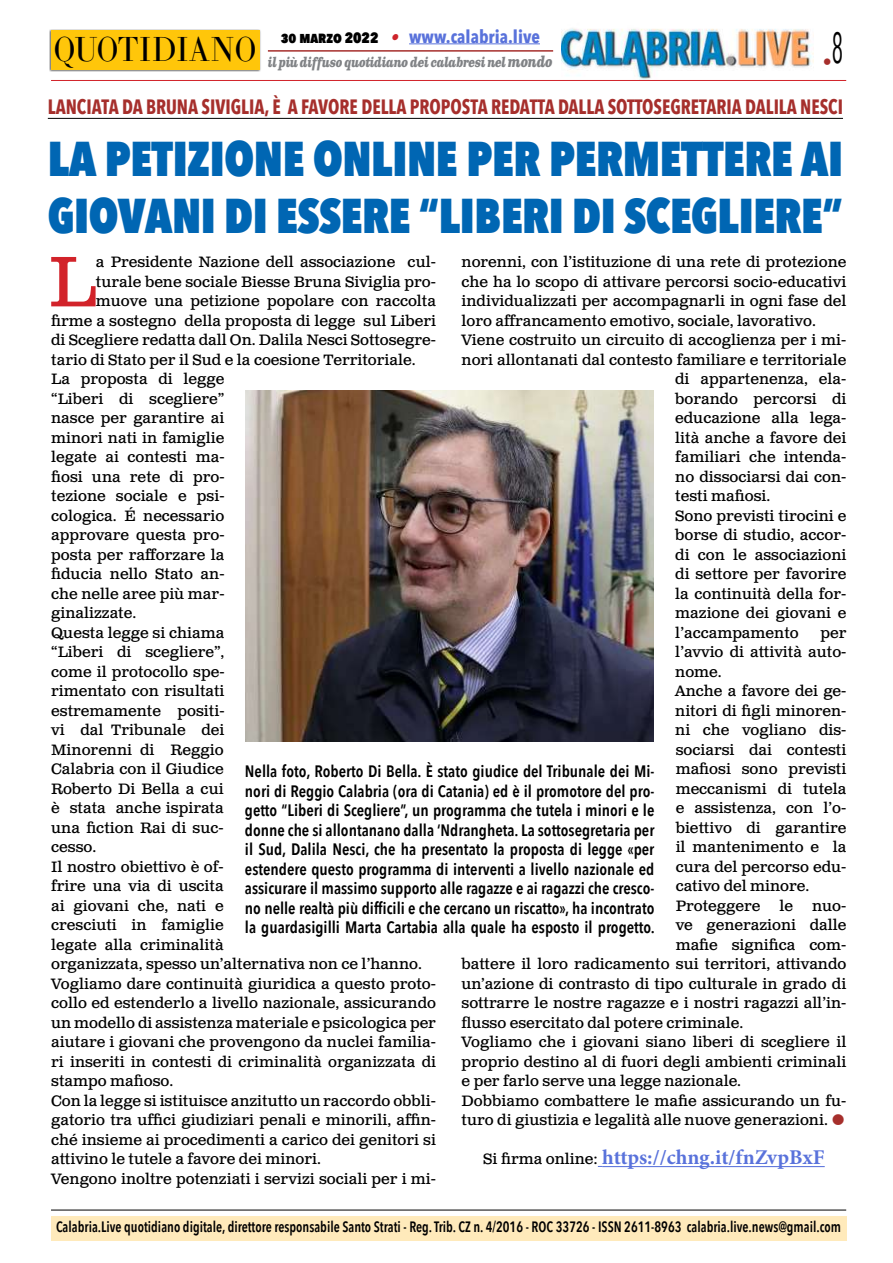
<style>
.page{position:relative;width:893px;height:1263px;background:#fff}
.page>*{position:absolute;margin:0;border:0;box-sizing:border-box;transform-origin:0 0}
.t1{font:71.25px "Clarendon Text Pro";color:#d2232a}
.t2{font:800 48.75px/57px "Avenir Next Condensed";letter-spacing:-.01em;color:#0066b3;scale:.95 1}
.t3{font:34.2px "LTC Bodoni 175 Pro";color:#000;scale:.88 1}
.t4{font:700 21px "Minion Pro";color:#5972db}
.t5{font:700 20.7px "Avenir Next Condensed";color:#a62f2c;scale:.9 1}
.t6{font:700 18px "Avenir Next Condensed";color:#5972db}
.t7{font:18px "Avenir Next Condensed";color:#a62f2c}
.t8{font:600 16.5px/19.5px "Avenir Next Condensed";color:#000;text-align:justify}
.t9{font:15px/19.5px "Clarendon Text Pro";color:#000}
.t10{font:600 15px "Avenir Next Condensed";color:#000;scale:.9 1}
.t11{font:italic 700 13.5px "Clarendon Text Pro";letter-spacing:-.05em;color:#808285;scale:.79 1}
.s1{font-weight:800;font-size:15px;color:#000}
.s2{font-family:"Clarendon Text Pro";font-style:italic;font-size:16.5px;color:#ce242b}
.s3{font-size:15px}
.s4{font-family:"Clarendon Text Pro";font-weight:400;font-size:15px;color:#000}
</style>
<div class="page">
<img style="left:561px;top:28px;width:252px;height:52px">
<hr style="left:51px;top:80px;width:795px;height:1px;background:#d2232a">
<div style="left:49px;top:29px;width:212px;height:43px;background:#000;opacity:.75"></div>
<div style="left:51px;top:31px;width:208px;height:39px;background:#ffc60a"></div>
<hr style="left:409px;top:43px;width:131px;height:1px;background:#5972db">
<hr style="left:268px;top:50px;width:285px;height:2px;background:#a62f2c">
<hr style="left:48px;top:118px;width:795px;height:1px;background:#000">
<hr style="left:602px;top:1166px;width:223px;height:1px;background:#5972db">
<img style="left:246px;top:390px;width:408px;height:351px">
<div style="left:51px;top:1216px;width:795px;height:25px;background:#ffeabb"></div>
<hr style="left:51px;top:1210px;width:795px;height:1px;background:#000">
<p class="t6" style="left:281px;top:25px;width:261px"><span class="s1">30 marzo 2022</span> <span class="s2">•</span> www.calabria.live</p>
<p class="t11" style="left:268px;top:53px;width:362px">il più diffuso quotidiano dei calabresi nel <span class="s3">mondo</span></p>
<p class="t7" style="left:823px;top:46px;width:22px">•<sup>8</sup></p>
<h3 class="t5" style="left:48px;top:94px;width:885px">LANCIATA DA BRUNA SIVIGLIA, È A FAVORE DELLA PROPOSTA REDATTA DALLA SOTTOSEGRETARIA DALILA NESCI</h3>
<h3 class="t3" style="left:54px;top:27px;width:232px">QUOTIDIANO</h3>
<h2 class="t2" style="left:48px;top:130px;width:839px">LA PETIZIONE ONLINE PER PERMETTERE AI<br>GIOVANI DI ESSERE “LIBERI DI SCEGLIERE”</h2>
<h1 class="t1" style="left:48px;top:239px;width:49px">L</h1>
<p class="t9" style="left:96px;top:253px;width:342px">a Presidente Nazione dell associazione cul-</p>
<p class="t9" style="left:462px;top:253px;width:386px">norenni, con l’istituzione di una rete di protezione</p>
<p class="t9" style="left:462px;top:273px;width:386px">che ha lo scopo di attivare percorsi socio-educativi</p>
<p class="t9" style="left:462px;top:292px;width:386px">individualizzati per accompagnarli in ogni fase del</p>
<p class="t9" style="left:462px;top:312px;width:356px">loro affrancamento emotivo, sociale, lavorativo.</p>
<p class="t9" style="left:462px;top:331px;width:386px">Viene costruito un circuito di accoglienza per i mi-</p>
<p class="t9" style="left:462px;top:351px;width:386px">nori allontanati dal contesto familiare e territoriale</p>
<p class="t9" style="left:675px;top:370px;width:173px">di appartenenza, ela-</p>
<p class="t9" style="left:675px;top:390px;width:173px">borando percorsi di</p>
<p class="t9" style="left:675px;top:409px;width:173px">educazione alla lega-</p>
<p class="t9" style="left:675px;top:429px;width:173px">lità anche a favore dei</p>
<p class="t9" style="left:675px;top:448px;width:173px">familiari che intenda-</p>
<p class="t9" style="left:675px;top:468px;width:173px">no dissociarsi dai con-</p>
<p class="t9" style="left:675px;top:487px;width:97px">testi mafiosi.</p>
<p class="t9" style="left:675px;top:507px;width:173px">Sono previsti tirocini e</p>
<p class="t9" style="left:675px;top:526px;width:173px">borse di studio, accor-</p>
<p class="t9" style="left:675px;top:546px;width:173px">di con le associazioni</p>
<p class="t9" style="left:675px;top:565px;width:173px">di settore per favorire</p>
<p class="t9" style="left:675px;top:585px;width:173px">la continuità della for-</p>
<p class="t9" style="left:675px;top:604px;width:173px">mazione dei giovani e</p>
<p class="t9" style="left:675px;top:624px;width:125px">l’accampamento</p>
<p class="t9" style="left:96px;top:273px;width:342px">turale bene sociale Biesse Bruna Siviglia pro-</p>
<p class="t9" style="left:96px;top:292px;width:342px">muove una petizione popolare con raccolta</p>
<p class="t9" style="left:51px;top:312px;width:386px">firme a sostegno della proposta di legge sul Liberi</p>
<p class="t9" style="left:51px;top:331px;width:386px">di Scegliere redatta dall On. Dalila Nesci Sottosegre-</p>
<p class="t9" style="left:51px;top:351px;width:366px">tario di Stato per il Sud e la coesione Territoriale.</p>
<p class="t9" style="left:51px;top:370px;width:175px">La proposta di legge</p>
<p class="t9" style="left:51px;top:390px;width:175px">“Liberi di scegliere”</p>
<p class="t9" style="left:51px;top:409px;width:175px">nasce per garantire ai</p>
<p class="t9" style="left:51px;top:429px;width:175px">minori nati in famiglie</p>
<p class="t9" style="left:51px;top:448px;width:175px">legate ai contesti ma-</p>
<p class="t9" style="left:51px;top:468px;width:175px">fiosi una rete di pro-</p>
<p class="t9" style="left:51px;top:487px;width:175px">tezione sociale e psi-</p>
<p class="t9" style="left:51px;top:507px;width:175px">cologica. É necessario</p>
<p class="t9" style="left:51px;top:526px;width:175px">approvare questa pro-</p>
<p class="t9" style="left:51px;top:546px;width:175px">posta per rafforzare la</p>
<p class="t9" style="left:51px;top:565px;width:175px">fiducia nello Stato an-</p>
<p class="t9" style="left:51px;top:585px;width:175px">che nelle aree più mar-</p>
<p class="t9" style="left:51px;top:604px;width:87px">ginalizzate.</p>
<p class="t9" style="left:51px;top:624px;width:175px">Questa legge si chiama</p>
<p class="t9" style="left:51px;top:643px;width:175px">“Liberi di scegliere”,</p>
<p class="t9" style="left:51px;top:663px;width:175px">come il protocollo spe-</p>
<p class="t9" style="left:51px;top:682px;width:175px">rimentato con risultati</p>
<p class="t9" style="left:51px;top:702px;width:175px">estremamente positi-</p>
<p class="t9" style="left:51px;top:721px;width:175px">vi dal Tribunale dei</p>
<p class="t9" style="left:51px;top:741px;width:174px">Minorenni di Reggio</p>
<p class="t9" style="left:51px;top:760px;width:174px">Calabria con il Giudice</p>
<p class="t9" style="left:51px;top:780px;width:174px">Roberto Di Bella a cui</p>
<p class="t9" style="left:51px;top:799px;width:174px">è stata anche ispirata</p>
<p class="t9" style="left:51px;top:819px;width:174px">una fiction Rai di suc-</p>
<p class="t9" style="left:51px;top:838px;width:47px">cesso.</p>
<p class="t9" style="left:51px;top:858px;width:174px">Il nostro obiettivo è of-</p>
<p class="t9" style="left:51px;top:877px;width:174px">frire una via di uscita</p>
<p class="t9" style="left:51px;top:897px;width:174px">ai giovani che, nati e</p>
<p class="t9" style="left:51px;top:916px;width:174px">cresciuti in famiglie</p>
<p class="t9" style="left:51px;top:936px;width:174px">legate alla criminalità</p>
<p class="t9" style="left:51px;top:955px;width:372px">organizzata, spesso un’alternativa non ce l’hanno.</p>
<p class="t9" style="left:51px;top:975px;width:386px">Vogliamo dare continuità giuridica a questo proto-</p>
<p class="t9" style="left:51px;top:994px;width:386px">collo ed estenderlo a livello nazionale, assicurando</p>
<p class="t9" style="left:51px;top:1014px;width:386px">un modello di assistenza materiale e psicologica per</p>
<p class="t9" style="left:51px;top:1033px;width:386px">aiutare i giovani che provengono da nuclei familia-</p>
<p class="t9" style="left:51px;top:1053px;width:386px">ri inseriti in contesti di criminalità organizzata di</p>
<p class="t9" style="left:51px;top:1072px;width:124px">stampo mafioso.</p>
<p class="t9" style="left:51px;top:1092px;width:386px">Con la legge si istituisce anzitutto un raccordo obbli-</p>
<p class="t9" style="left:51px;top:1111px;width:386px">gatorio tra uffici giudiziari penali e minorili, affin-</p>
<p class="t9" style="left:51px;top:1131px;width:386px">ché insieme ai procedimenti a carico dei genitori si</p>
<p class="t9" style="left:51px;top:1150px;width:271px">attivino le tutele a favore dei minori.</p>
<p class="t9" style="left:51px;top:1170px;width:386px">Vengono inoltre potenziati i servizi sociali per i mi-</p>
<p class="t9" style="left:675px;top:624px;width:173px;text-indent:145px">per l’avvio di attività auto&shy;nome.<br>Anche a favore dei ge&shy;nitori di figli minoren&shy;ni che vogliano dis&shy;sociarsi dai contesti mafiosi sono previsti meccanismi di tutela e assistenza, con l’o&shy;biettivo di garantire il mantenimento e la cura del percorso edu&shy;cativo del minore.<br>Proteggere</p>
<p class="t8" style="left:245px;top:761px;width:411px">Nella foto, Roberto Di Bella. È stato giudice del Tribunale dei Mi&shy;nori di Reggio Calabria (ora di Catania) ed è il promotore del pro&shy;getto “Liberi di Scegliere”, un programma che tutela i minori e le donne che si allontanano dalla ‘Ndrangheta. La sottosegretaria per il Sud, Dalila Nesci, che ha presentato la proposta di legge «per estendere questo programma di interventi a livello nazionale ed assicurare il massimo supporto alle ragazze e ai ragazzi che cresco&shy;no nelle realtà più difficili e che cercano un riscatto», ha incontrato la guardasigilli Marta Cartabia alla quale ha esposto il progetto.</p>
<p class="t9" style="left:779px;top:897px;width:15px">le</p>
<p class="t9" style="left:812px;top:897px;width:36px">nuo-</p>
<p class="t9" style="left:676px;top:916px;width:172px">ve generazioni dalle</p>
<p class="t9" style="left:676px;top:936px;width:172px">mafie significa com-</p>
<p class="t9" style="left:462px;top:955px;width:386px">battere il loro radicamento sui territori, attivando</p>
<p class="t9" style="left:462px;top:975px;width:386px">un’azione di contrasto di tipo culturale in grado di</p>
<p class="t9" style="left:462px;top:994px;width:386px">sottrarre le nostre ragazze e i nostri ragazzi all’in-</p>
<p class="t9" style="left:462px;top:1014px;width:283px">flusso esercitato dal potere criminale.</p>
<p class="t9" style="left:462px;top:1033px;width:386px">Vogliamo che i giovani siano liberi di scegliere il</p>
<p class="t9" style="left:462px;top:1053px;width:386px">proprio destino al di fuori degli ambienti criminali</p>
<p class="t9" style="left:462px;top:1072px;width:281px">e per farlo serve una legge nazionale.</p>
<p class="t9" style="left:462px;top:1092px;width:386px">Dobbiamo combattere le mafie assicurando un fu-</p>
<p class="t9" style="left:462px;top:1111px;width:368px">turo di giustizia e legalità alle nuove generazioni.</p>
<h3 class="t4" style="left:483px;top:1143px;width:343px"><span class="s4">Si firma online:</span> https://chng.it/fnZvpBxF</h3>
<p class="t10" style="left:56px;top:1213px;width:873px">Calabria.Live quotidiano digitale, direttore responsabile Santo Strati - Reg. Trib. CZ n. 4/2016 - ROC 33726 - ISSN 2611-8963 calabria.live.news@gmail.com</p>
</div>
